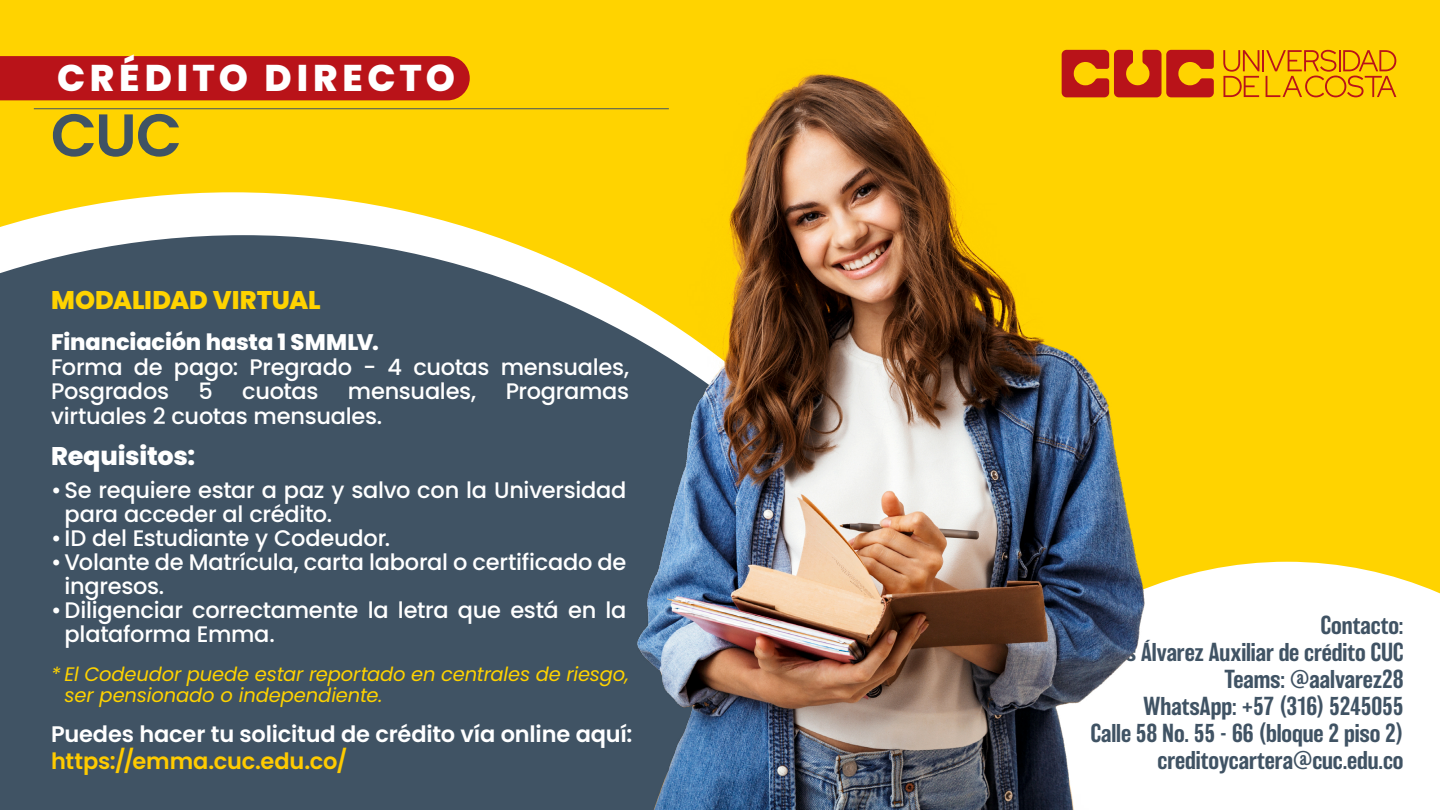
<style>
.page{position:relative;width:1440px;height:810px;background:#ffd300}
.page>*{position:absolute;margin:0;border:0;box-sizing:border-box;transform-origin:0 0}
.t1{font:600 60px "Poppins";color:#405364}
.t2{font:800 37.12px "Poppins";letter-spacing:.125em;color:#fff}
.t3{font:800 25.5px "Poppins";letter-spacing:-.005em;color:#ffd300}
.t4{font:800 25.5px "Poppins";letter-spacing:-.01em;color:#fff}
.t5{font:500 24px/27px "Balboa";letter-spacing:-.005em;color:#405364;text-align:right}
.t6{font:500 22.5px/24px "Poppins";letter-spacing:-.015em;color:#fff}
.t7{font:600 22.5px "Poppins";letter-spacing:-.01em;color:#fff}
.t8{font:800 22.5px "Poppins";letter-spacing:-.005em;color:#fff}
.t9{font:600 22.5px "Poppins";letter-spacing:-.005em;color:#ffcb00}
.t10{font:italic 19.5px/20.2px "Poppins";letter-spacing:-.01em;color:#ffd300}
</style>
<div class="page">
<div style="left:0;top:56px;width:470px;height:44px;background:#b91319"></div>
<hr style="left:34px;top:108px;width:635px;height:1px;background:#405364">
<div style="left:1153px;top:562px;width:287px;height:248px;background:#fff"></div>
<svg style="left:0;top:192px;width:490px;height:43px;fill:#fff"></svg>
<div style="left:0;top:235px;width:637px;height:575px;background:#405364"></div>
<img style="left:637px;top:59px;width:516px;height:751px">
<svg style="left:1062px;top:50px;width:152px;height:47px"></svg>
<hr style="left:1262px;top:50px;width:2px;height:21px;background:#b91319">
<svg style="left:1223px;top:50px;width:36px;height:47px"></svg>
<svg style="left:1266px;top:50px;width:130px;height:47px"></svg>
<h2 class="t2" style="left:57px;top:56px;width:399px">CRÉDITO DIRECTO</h2>
<h1 class="t1" style="left:51px;top:100px;width:133px">CUC</h1>
<p class="t3" style="left:51px;top:285px;width:271px">MODALIDAD VIRTUAL</p>
<p class="t8" style="left:51px;top:329px;width:329px">Financiación hasta 1 SMMLV.</p>
<p class="t6" style="left:51px;top:355px;width:580px;line-height:24.8px">Forma de pago: Pregrado - 4 cuotas mensuales,<br>Posgrados</p>
<p class="t6" style="left:198px;top:380px;width:16px">5</p>
<p class="t6" style="left:242px;top:380px;width:78px">cuotas</p>
<p class="t6" style="left:348px;top:380px;width:130px">mensuales,</p>
<p class="t6" style="left:506px;top:380px;width:125px">Programas</p>
<p class="t6" style="left:51px;top:404px;width:333px">virtuales 2 cuotas mensuales.</p>
<p class="t4" style="left:51px;top:442px;width:146px">Requisitos:</p>
<p class="t6" style="left:65px;top:478px;width:563px;text-indent:-14px">•Se requiere estar a paz y salvo con la Universidad para acceder al crédito.</p>
<p class="t6" style="left:51px;top:526px;width:341px">• ID del Estudiante y Codeudor.</p>
<p class="t6" style="left:65px;top:550px;width:563px;text-indent:-14px">•Volante de Matrícula, carta laboral o certificado de ingresos.</p>
<p class="t6" style="left:65px;top:598px;width:563px;text-indent:-14px">•Diligenciar correctamente la letra que está en la plataforma Emma.</p>
<p class="t10" style="left:65px;top:664px;width:566px;text-indent:-13px">* El Codeudor puede estar reportado en centrales de riesgo, ser pensionado o independiente.</p>
<p class="t7" style="left:51px;top:721px;width:583px">Puedes hacer tu solicitud de crédito vía online aquí:</p>
<p class="t9" style="left:51px;top:748px;width:298px">https://emma.cuc.edu.co/</p>
<p class="t5" style="left:1085px;top:612px;width:320px">Contacto:<br>Alexis Álvarez Auxiliar de crédito CUC<br>Teams: @aalvarez28<br>WhatsApp: +57 (316) 5245055<br>Calle 58 No. 55 - 66 (bloque 2 piso 2) creditoycartera@cuc.edu.co</p>
</div>
